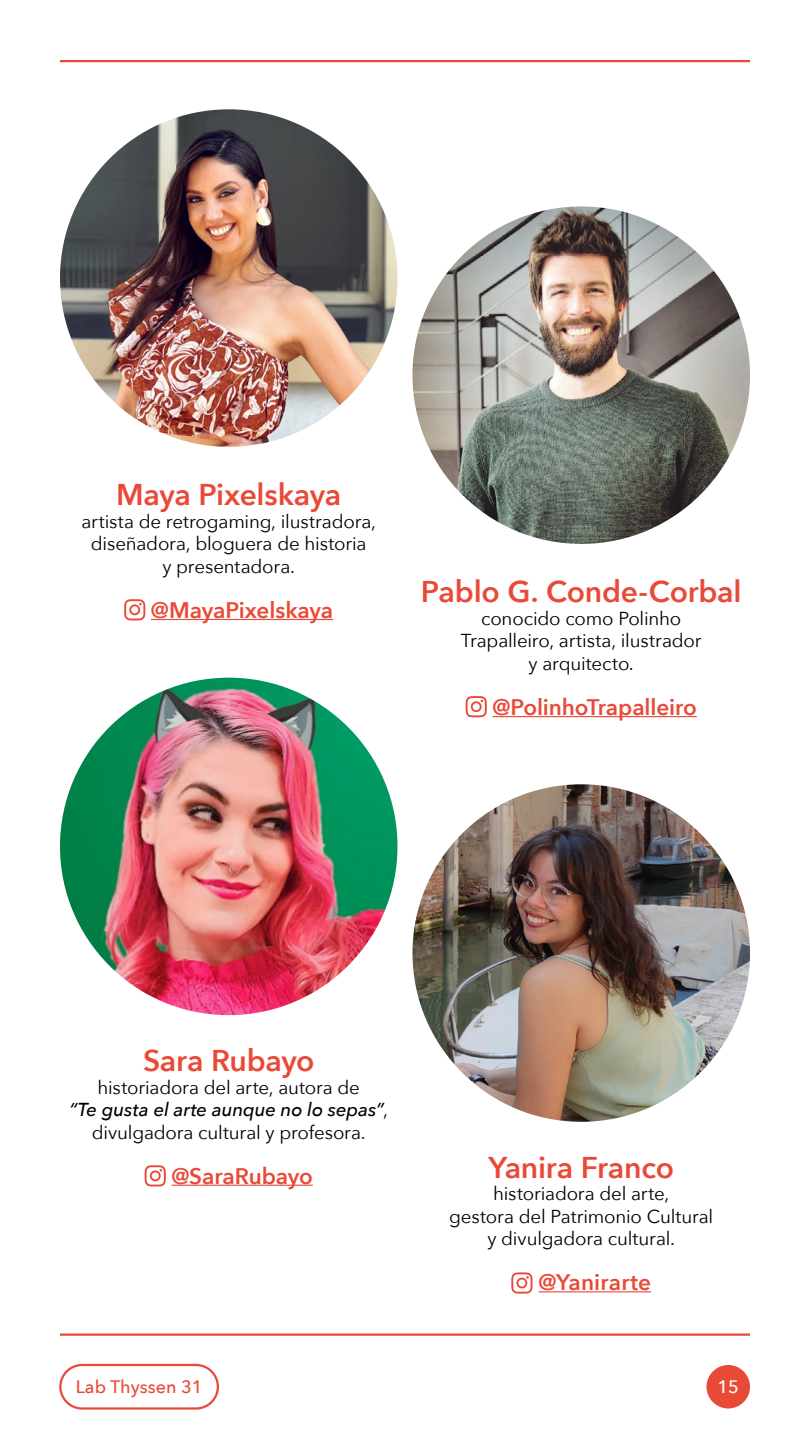
<style>
.page{position:relative;width:810px;height:1440px;background:#fff}
.page>*{position:absolute;margin:0;border:0;box-sizing:border-box;transform-origin:0 0}
.t1{font:600 30px "Avenir Next";letter-spacing:-.01em;color:#e94a38}
.t2{font:600 22.5px "Avenir Next";letter-spacing:-.005em;color:#e94a38}
.t3{font:18.75px/22.5px "Avenir Next";letter-spacing:-.01em;color:#000;text-align:center}
.t4{font:500 18px "Avenir Next";color:#e94a38}
.t5{font:500 18px "Avenir Next";color:#fff}
.s1{font-weight:500;font-style:italic}
</style>
<div class="page">
<div style="left:706px;top:1365px;width:44px;height:43px;background:#e94a38;border-radius:50%"></div>
<hr style="left:60px;top:1334px;width:690px;height:2px;background:#e94a38">
<hr style="left:60px;top:60px;width:690px;height:2px;background:#e94a38">
<div style="left:59px;top:1364px;width:160px;height:46px;border:2px solid #e94a38;border-radius:22px"></div>
<img style="left:60px;top:109px;width:338px;height:338px;border-radius:169px">
<img style="left:60px;top:678px;width:338px;height:337px;border-radius:169px">
<img style="left:412px;top:206px;width:338px;height:338px;border-radius:169px">
<img style="left:412px;top:784px;width:338px;height:338px;border-radius:169px">
<hr style="left:151px;top:619px;width:182px;height:1px;background:#e94a38">
<svg style="left:124px;top:599px;width:21px;height:21px"></svg>
<hr style="left:171px;top:1185px;width:142px;height:1px;background:#e94a38">
<svg style="left:145px;top:1165px;width:21px;height:22px"></svg>
<hr style="left:492px;top:716px;width:205px;height:1px;background:#e94a38">
<svg style="left:466px;top:696px;width:21px;height:21px"></svg>
<hr style="left:539px;top:1291px;width:112px;height:1px;background:#e94a38">
<svg style="left:511px;top:1272px;width:21px;height:22px"></svg>
<h1 class="t1" style="left:116px;top:469px;width:227px">Maya Pixelskaya</h1>
<p class="t3" style="left:81px;top:509px;width:296px">artista de retrogaming, ilustradora, diseñadora, bloguera de historia<br>y presentadora.</p>
<p class="t2" style="left:151px;top:591px;width:184px">@MayaPixelskaya</p>
<h1 class="t1" style="left:421px;top:566px;width:322px">Pablo G. Conde-Corbal</h1>
<p class="t3" style="left:461px;top:606px;width:242px">conocido como Polinho<br>Trapalleiro, artista, ilustrador y arquitecto.</p>
<p class="t2" style="left:492px;top:688px;width:206px">@PolinhoTrapalleiro</p>
<h1 class="t1" style="left:143px;top:1035px;width:173px">Sara Rubayo</h1>
<p class="t3" style="left:69px;top:1075px;width:320px">historiadora del arte, autora de<br><span class="s1">“Te gusta el arte aunque no lo sepas”</span>, divulgadora cultural y profesora.</p>
<p class="t2" style="left:171px;top:1156px;width:143px">@SaraRubayo</p>
<h1 class="t1" style="left:488px;top:1142px;width:187px">Yanira Franco</h1>
<p class="t3" style="left:449px;top:1182px;width:266px">historiadora del arte,<br>gestora del Patrimonio Cultural y divulgadora cultural.</p>
<p class="t2" style="left:539px;top:1263px;width:114px">@Yanirarte</p>
<p class="t4" style="left:76px;top:1371px;width:128px">Lab Thyssen 31</p>
<p class="t5" style="left:718px;top:1371px;width:23px">15</p>
</div>
